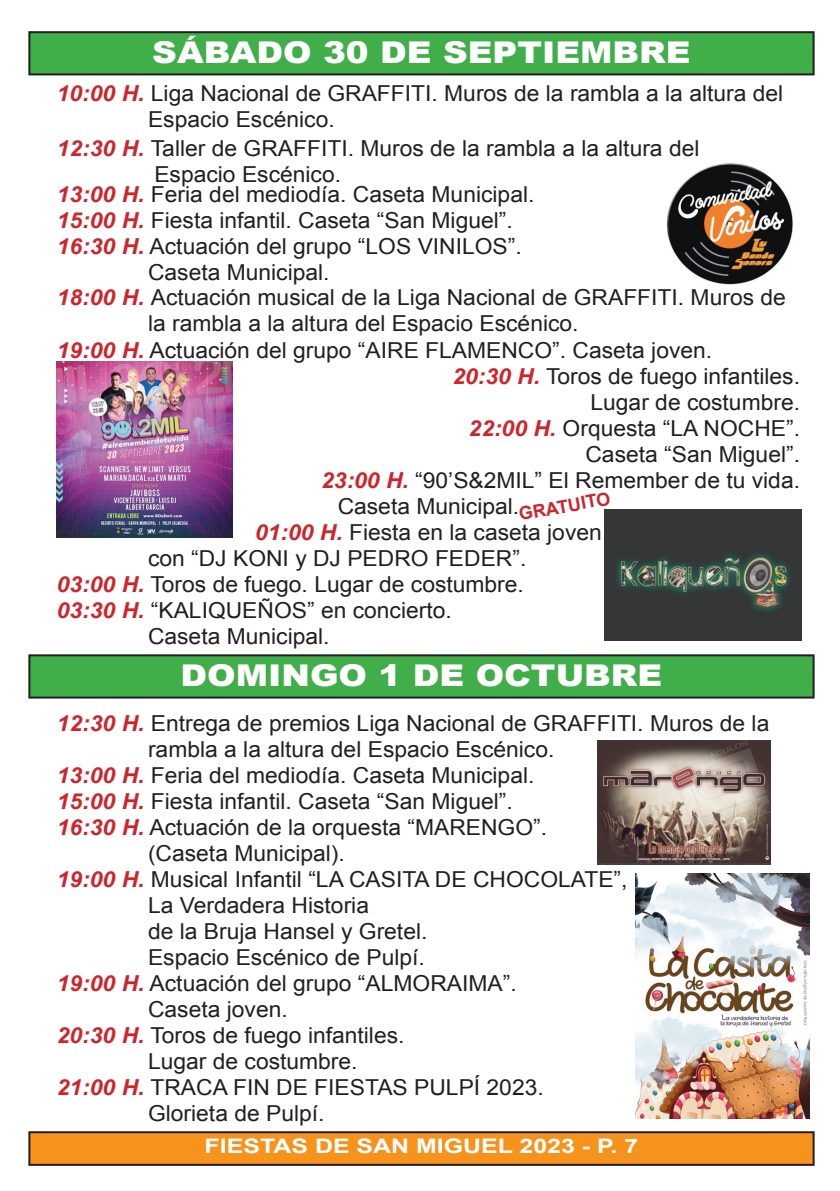
<style>
.page{position:relative;width:840px;height:1191px;background:#fff}
.page>*{position:absolute;margin:0;border:0;box-sizing:border-box;transform-origin:0 0}
.t1{font:900 30px "Arial";color:#fff;scale:1.14 1}
.t2{font:22px/26px "Arial";color:#231f20;scale:1.04 1}
.t3{font:700 20px "Arial";color:#fff;scale:1.25 1}
.t4{font:700 18px "Arial";color:#d1232a}
.s1{font-weight:700;font-style:italic;color:#d1232a}
</style>
<div class="page">
<svg style="left:28px;top:1131px;width:786px;height:34px;background:#e2881f"></svg>
<img style="left:604px;top:509px;width:196px;height:131px">
<svg style="left:28px;top:31px;width:786px;height:44px;background:#3ea246"></svg>
<svg style="left:28px;top:654px;width:786px;height:44px;background:#3fa347"></svg>
<img style="left:666px;top:163px;width:127px;height:122px">
<img style="left:57px;top:361px;width:175px;height:176px">
<img style="left:597px;top:740px;width:173px;height:124px">
<img style="left:635px;top:873px;width:174px;height:245px">
<h1 class="t1" style="left:152px;top:30px;width:473px">SÁBADO 30 DE SEPTIEMBRE</h1>
<p class="t2" style="left:148px;top:81px;width:612px;text-indent:-91px"><span class="s1">10:00 H.</span> Liga Nacional de GRAFFITI. Muros de la rambla a la altura del<br>Espacio Escénico.</p>
<p class="t2" style="left:154px;top:136px;width:525px;text-indent:-97px"><span class="s1">12:30 H.</span> Taller de GRAFFITI. Muros de la rambla a la altura del<br>Espacio Escénico.</p>
<p class="t2" style="left:57px;top:181px;width:460px"><span class="s1">13:00 H.</span> Feria del mediodía. Caseta Municipal.</p>
<p class="t2" style="left:57px;top:207px;width:439px"><span class="s1">15:00 H.</span> Fiesta infantil. Caseta “San Miguel”.</p>
<p class="t2" style="left:57px;top:233px;width:448px"><span class="s1">16:30 H.</span> Actuación del grupo “LOS VINILOS”.</p>
<p class="t2" style="left:148px;top:259px;width:176px">Caseta Municipal.</p>
<p class="t2" style="left:148px;top:285px;width:614px;text-indent:-91px"><span class="s1">18:00 H.</span> Actuación musical de la Liga Nacional de GRAFFITI. Muros de la rambla a la altura del Espacio Escénico.</p>
<p class="t2" style="left:57px;top:337px;width:631px"><span class="s1">19:00 H.</span> Actuación del grupo “AIRE FLAMENCO”. Caseta joven.</p>
<p class="t2" style="left:452px;top:363px;width:335px"><span class="s1">20:30 H.</span> Toros de fuego infantiles.</p>
<p class="t2" style="left:590px;top:389px;width:203px">Lugar de costumbre.</p>
<p class="t2" style="left:468px;top:415px;width:320px"><span class="s1">22:00 H.</span> Orquesta “LA NOCHE”.</p>
<p class="t2" style="left:585px;top:441px;width:208px">Caseta “San Miguel”.</p>
<p class="t2" style="left:321px;top:467px;width:461px"><span class="s1">23:00 H.</span> “90’S&amp;2MIL” El Remember de tu vida.</p>
<p class="t2" style="left:337px;top:493px;width:176px">Caseta Municipal.</p>
<p class="t2" style="left:255px;top:519px;width:335px"><span class="s1">01:00 H.</span> Fiesta en la caseta joven</p>
<p class="t2" style="left:148px;top:545px;width:365px">con “DJ KONI y DJ PEDRO FEDER”.</p>
<p class="t2" style="left:57px;top:571px;width:450px"><span class="s1">03:00 H.</span> Toros de fuego. Lugar de costumbre.</p>
<p class="t2" style="left:57px;top:597px;width:381px"><span class="s1">03:30 H.</span> “KALIQUEÑOS” en concierto.</p>
<p class="t2" style="left:148px;top:623px;width:176px">Caseta Municipal.</p>
<h1 class="t1" style="left:180px;top:653px;width:424px">DOMINGO 1 DE OCTUBRE</h1>
<p class="t4" style="left:517px;top:502px;width:94px;rotate:-10deg">GRATUITO</p>
<p class="t2" style="left:148px;top:710px;width:598px;text-indent:-91px"><span class="s1">12:30 H.</span> Entrega de premios Liga Nacional de GRAFFITI. Muros de la rambla a la altura del Espacio Escénico.</p>
<p class="t2" style="left:57px;top:762px;width:460px"><span class="s1">13:00 H.</span> Feria del mediodía. Caseta Municipal.</p>
<p class="t2" style="left:57px;top:788px;width:439px"><span class="s1">15:00 H.</span> Fiesta infantil. Caseta “San Miguel”.</p>
<p class="t2" style="left:57px;top:814px;width:472px"><span class="s1">16:30 H.</span> Actuación de la orquesta “MARENGO”.</p>
<p class="t2" style="left:148px;top:840px;width:191px">(Caseta Municipal).</p>
<p class="t2" style="left:57px;top:866px;width:550px"><span class="s1">19:00 H.</span> Musical Infantil “LA CASITA DE CHOCOLATE”,</p>
<p class="t2" style="left:148px;top:892px;width:214px">La Verdadera Historia</p>
<p class="t2" style="left:148px;top:918px;width:270px">de la Bruja Hansel y Gretel.</p>
<p class="t2" style="left:148px;top:944px;width:267px">Espacio Escénico de Pulpí.</p>
<p class="t2" style="left:57px;top:970px;width:443px"><span class="s1">19:00 H.</span> Actuación del grupo “ALMORAIMA”.</p>
<p class="t2" style="left:148px;top:996px;width:136px">Caseta joven.</p>
<p class="t2" style="left:57px;top:1022px;width:335px"><span class="s1">20:30 H.</span> Toros de fuego infantiles.</p>
<p class="t2" style="left:148px;top:1048px;width:203px">Lugar de costumbre.</p>
<p class="t2" style="left:57px;top:1074px;width:469px"><span class="s1">21:00 H.</span> TRACA FIN DE FIESTAS PULPÍ 2023.</p>
<p class="t2" style="left:148px;top:1100px;width:171px">Glorieta de Pulpí.</p>
<p class="t3" style="left:204px;top:1133px;width:348px">FIESTAS DE SAN MIGUEL 2023 - P. 7</p>
</div>
